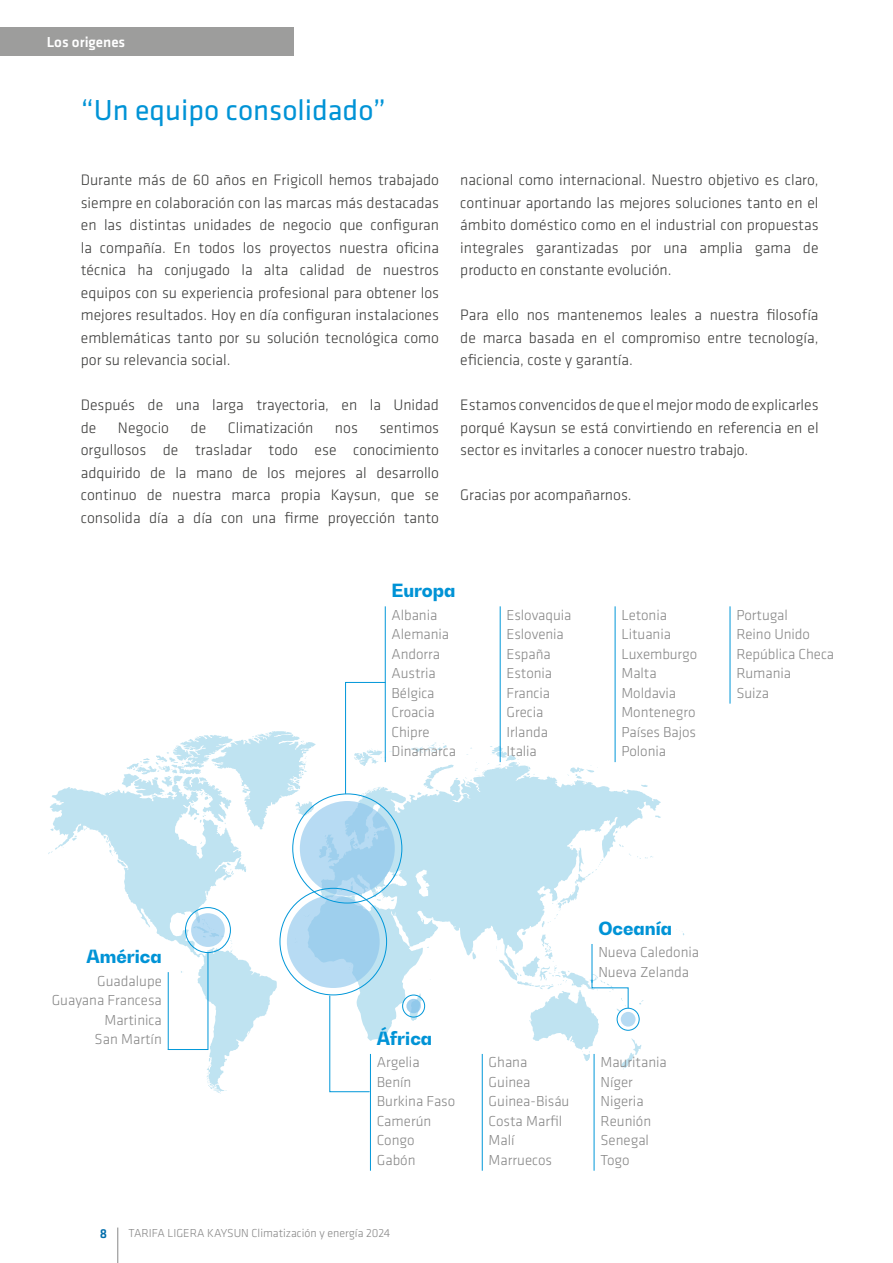
<style>
.page{position:relative;width:893px;height:1263px;background:#fff}
.page>*{position:absolute;margin:0;border:0;box-sizing:border-box;transform-origin:0 0}
.TITULAR_INTRO{font:30px "Klavika Basic";color:#0093d6}
.Main_Text{font:800 18px "Bw Gradual DEMO";color:#0093d6}
.producto_descripción{font:300 15.75px/22.5px "Klavika Basic";color:#3c3c3b;text-align:justify}
.t1{font:300 15px/19.5px "Klavika Basic";letter-spacing:-.005em;color:#878787}
.t2{font:500 15px "Klavika Basic";color:#fff}
.t3{font:500 13.5px "Klavika Basic";color:#006caa}
.t4{font:300 12px "Klavika Basic";color:#878787}
</style>
<div class="page">
<hr style="left:118px;top:1227px;width:1px;height:36px;background:#878787">
<div style="left:0;top:28px;width:293px;height:28px;background:#9d9d9c"></div>
<svg style="left:48px;top:731px;width:636px;height:362px"></svg>
<svg style="left:345px;top:682px;width:41px;height:112px"></svg>
<svg style="left:329px;top:995px;width:41px;height:97px"></svg>
<hr style="left:385px;top:606px;width:1px;height:156px;background:#0097d9">
<hr style="left:500px;top:606px;width:1px;height:156px;background:#0097d9">
<hr style="left:615px;top:606px;width:1px;height:156px;background:#0097d9">
<hr style="left:730px;top:606px;width:1px;height:98px;background:#0097d9">
<hr style="left:592px;top:944px;width:1px;height:39px;background:#0097d9">
<hr style="left:370px;top:1054px;width:1px;height:117px;background:#0097d9">
<hr style="left:482px;top:1054px;width:1px;height:117px;background:#0097d9">
<hr style="left:594px;top:1054px;width:1px;height:117px;background:#0097d9">
<svg style="left:300px;top:801px;width:95px;height:95px"></svg>
<svg style="left:287px;top:895px;width:93px;height:93px;fill:#9ecfed"></svg>
<svg style="left:191px;top:913px;width:34px;height:34px"></svg>
<div style="left:621px;top:1012px;width:14px;height:15px;background:#b7dbf3;border-radius:50%"></div>
<div style="left:185px;top:907px;width:46px;height:46px;border:1px solid #0097d9;border-radius:50%"></div>
<div style="left:617px;top:1008px;width:22px;height:23px;border:1px solid #0097d9;border-radius:50%"></div>
<svg style="left:406px;top:999px;width:15px;height:14px"></svg>
<div style="left:402px;top:995px;width:23px;height:22px;border:1px solid #0097d9;border-radius:50%"></div>
<svg style="left:167px;top:952px;width:42px;height:98px"></svg>
<svg style="left:591px;top:979px;width:38px;height:29px"></svg>
<p class="t2" style="left:47px;top:32px;width:80px">Los origenes</p>
<p class="TITULAR_INTRO" style="left:81px;top:91px;width:307px">“Un equipo consolidado”</p>
<p class="producto_descripción" style="left:81px;top:168px;width:360px">Durante más de 60 años en Frigicoll hemos trabajado siempre en colaboración con las marcas más destacadas en las distintas unidades de negocio que configuran la compañía. En todos los proyectos nuestra oficina técnica ha conjugado la alta calidad de nuestros equipos con su experiencia profesional para obtener los mejores resultados. Hoy en día configuran instalaciones emblemáticas tanto por su solución tecnológica como por su relevancia social.</p>
<p class="producto_descripción" style="left:81px;top:393px;width:360px">Después de una larga trayectoria, en la Unidad de</p>
<p class="producto_descripción" style="left:118px;top:416px;width:53px">Negocio</p>
<p class="producto_descripción" style="left:191px;top:416px;width:17px">de</p>
<p class="producto_descripción" style="left:228px;top:416px;width:87px">Climatización</p>
<p class="producto_descripción" style="left:335px;top:416px;width:24px">nos</p>
<p class="producto_descripción" style="left:81px;top:416px;width:360px;text-indent:299px">sentimos orgullosos de trasladar todo ese conocimiento adquirido de la mano de los mejores al desarrollo continuo de nuestra marca propia Kaysun, que se consolida día a día con una firme proyección tanto</p>
<p class="producto_descripción" style="left:460px;top:168px;width:360px">nacional como internacional. Nuestro objetivo es claro, continuar aportando las mejores soluciones tanto en el ámbito doméstico como en el industrial con propuestas integrales garantizadas por una amplia gama de producto en constante evolución.</p>
<p class="producto_descripción" style="left:460px;top:303px;width:360px">Para ello nos mantenemos leales a nuestra filosofía de marca basada en el compromiso entre tecnología, eficiencia, coste y garantía.</p>
<p class="producto_descripción" style="left:460px;top:393px;width:360px">Estamos convencidos de que el mejor modo de explicarles porqué Kaysun se está convirtiendo en referencia en el sector es invitarles a conocer nuestro trabajo.</p>
<p class="producto_descripción" style="left:460px;top:483px;width:173px">Gracias por acompañarnos.</p>
<p class="Main_Text" style="left:392px;top:578px;width:65px">Europa</p>
<p class="t1" style="left:392px;top:605px;width:47px">Albania</p>
<p class="t1" style="left:392px;top:624px;width:59px">Alemania<br>Andorra</p>
<p class="t1" style="left:392px;top:663px;width:46px">Austria</p>
<p class="t1" style="left:392px;top:683px;width:44px">Bélgica</p>
<p class="t1" style="left:392px;top:702px;width:45px">Croacia</p>
<p class="t1" style="left:392px;top:722px;width:40px">Chipre</p>
<p class="t1" style="left:392px;top:741px;width:66px">Dinamarca</p>
<p class="t1" style="left:507px;top:605px;width:66px">Eslovaquia</p>
<p class="t1" style="left:507px;top:624px;width:59px">Eslovenia</p>
<p class="t1" style="left:507px;top:644px;width:46px">España</p>
<p class="t1" style="left:507px;top:663px;width:47px">Estonia</p>
<p class="t1" style="left:507px;top:683px;width:45px">Francia</p>
<p class="t1" style="left:507px;top:702px;width:38px">Grecia</p>
<p class="t1" style="left:507px;top:722px;width:43px">Irlanda</p>
<p class="t1" style="left:507px;top:741px;width:32px">Italia</p>
<p class="t1" style="left:621px;top:605px;width:47px">Letonia</p>
<p class="t1" style="left:621px;top:624px;width:51px">Lituania</p>
<p class="t1" style="left:621px;top:644px;width:77px">Luxemburgo</p>
<p class="t1" style="left:621px;top:663px;width:37px">Malta</p>
<p class="t1" style="left:621px;top:683px;width:56px">Moldavia</p>
<p class="t1" style="left:621px;top:702px;width:75px">Montenegro</p>
<p class="t1" style="left:621px;top:722px;width:76px">Países Bajos</p>
<p class="t1" style="left:621px;top:741px;width:46px">Polonia</p>
<p class="t1" style="left:736px;top:605px;width:53px">Portugal</p>
<p class="t1" style="left:736px;top:624px;width:75px">Reino Unido</p>
<p class="t1" style="left:736px;top:644px;width:99px">República Checa</p>
<p class="t1" style="left:736px;top:663px;width:56px">Rumania</p>
<p class="t1" style="left:736px;top:683px;width:34px">Suiza</p>
<p class="Main_Text" style="left:87px;top:944px;width:77px">América</p>
<p class="t1" style="left:97px;top:971px;width:66px">Guadalupe</p>
<p class="t1" style="left:52px;top:990px;width:112px">Guayana Francesa</p>
<p class="t1" style="left:104px;top:1010px;width:59px">Martinica</p>
<p class="t1" style="left:95px;top:1029px;width:69px">San Martín</p>
<p class="Main_Text" style="left:377px;top:1026px;width:57px">África</p>
<p class="t1" style="left:377px;top:1052px;width:44px">Argelia</p>
<p class="t1" style="left:377px;top:1072px;width:36px">Benín</p>
<p class="t1" style="left:377px;top:1091px;width:80px">Burkina Faso</p>
<p class="t1" style="left:377px;top:1111px;width:56px">Camerún</p>
<p class="t1" style="left:377px;top:1130px;width:39px">Congo</p>
<p class="t1" style="left:377px;top:1150px;width:40px">Gabón</p>
<p class="t3" style="left:100px;top:1224px;width:9px">8</p>
<p class="t4" style="left:129px;top:1226px;width:263px">TARIFA LIGERA KAYSUN Climatización y energía 2024</p>
<p class="Main_Text" style="left:598px;top:916px;width:75px">Oceanía</p>
<p class="t1" style="left:598px;top:942px;width:102px">Nueva Caledonia</p>
<p class="t1" style="left:598px;top:962px;width:92px">Nueva Zelanda</p>
<p class="t1" style="left:489px;top:1052px;width:40px">Ghana</p>
<p class="t1" style="left:489px;top:1072px;width:43px">Guinea</p>
<p class="t1" style="left:489px;top:1091px;width:82px">Guinea-Bisáu</p>
<p class="t1" style="left:489px;top:1111px;width:75px">Costa Marfil</p>
<p class="t1" style="left:489px;top:1130px;width:28px">Malí</p>
<p class="t1" style="left:489px;top:1150px;width:65px">Marruecos</p>
<p class="t1" style="left:600px;top:1052px;width:68px">Mauritania</p>
<p class="t1" style="left:600px;top:1072px;width:34px">Níger</p>
<p class="t1" style="left:600px;top:1091px;width:45px">Nigeria</p>
<p class="t1" style="left:600px;top:1111px;width:52px">Reunión</p>
<p class="t1" style="left:600px;top:1130px;width:50px">Senegal</p>
<p class="t1" style="left:600px;top:1150px;width:31px">Togo</p>
</div>
